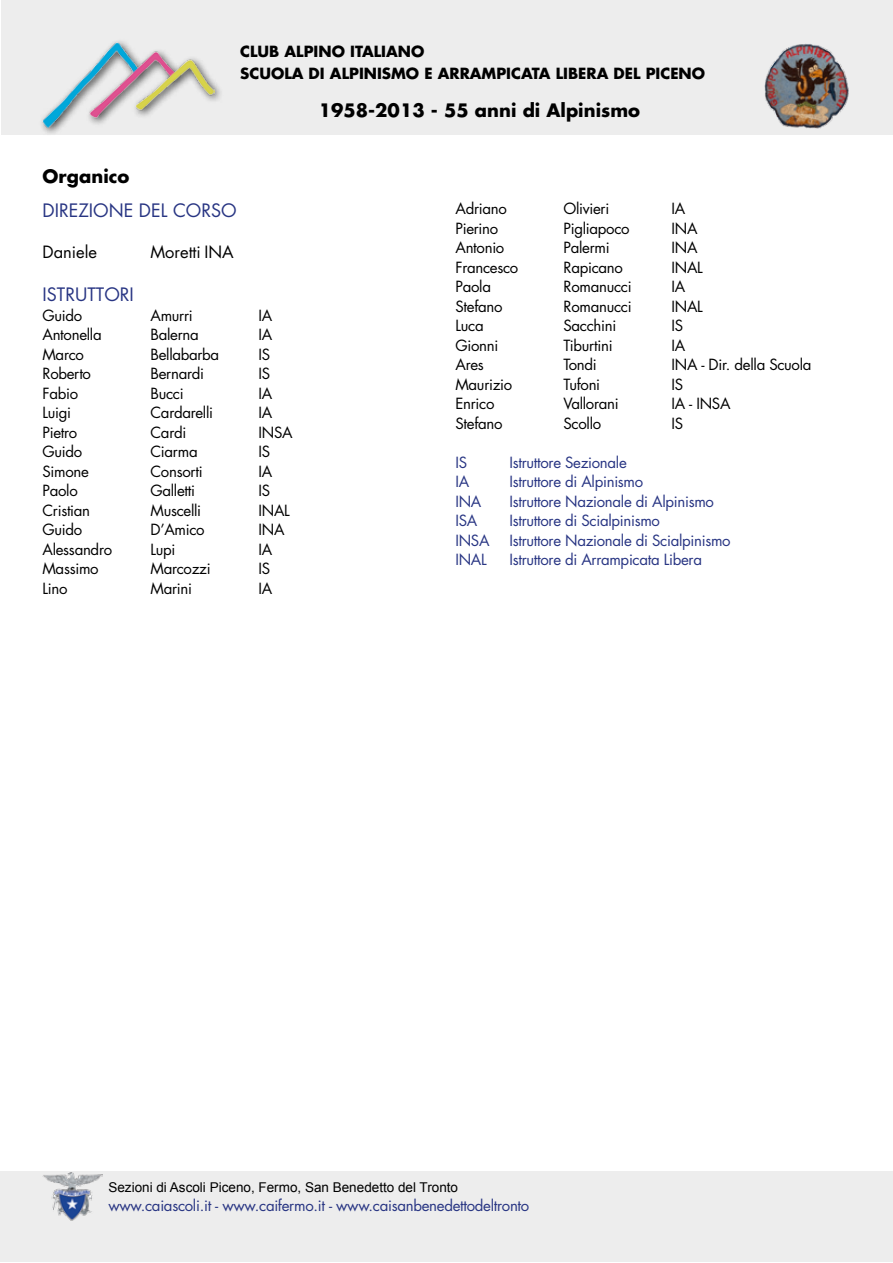
<style>
.page{position:relative;width:893px;height:1263px;background:#fff}
.page>*{position:absolute;margin:0;border:0;box-sizing:border-box;transform-origin:0 0}
.t1{font:700 18px "Futura Std";color:#000}
.t2{font:18px "Futura Std";color:#283583}
.t3{font:16.5px "Futura Std";color:#000}
.t4{font:15px "Futura Std";letter-spacing:-.02em;color:#000}
.t5{font:15px "Futura Std";letter-spacing:-.02em;color:#283583}
.t6{font:700 15px/21.6px "Futura Std";color:#000}
.t7{font:13.5px "Arial";color:#000}
</style>
<div class="page">
<div style="left:0;top:1171px;width:893px;height:91px;background:#ededed"></div>
<div style="left:1px;top:0;width:891px;height:135px;background:#ededed"></div>
<img style="left:43px;top:1173px;width:59px;height:47px">
<div style="left:38px;top:38px;width:186px;height:99px;background:#000;opacity:.75"></div>
<img style="left:43px;top:43px;width:172px;height:86px">
<img style="left:764px;top:44px;width:85px;height:85px">
<p class="t1" style="left:43px;top:164px;width:88px">Organico</p>
<p class="t6" style="left:240px;top:41px;width:466px">CLUB ALPINO ITALIANO<br>SCUOLA DI ALPINISMO E ARRAMPICATA LIBERA DEL PICENO</p>
<p class="t1" style="left:319px;top:98px;width:323px">1958-2013 - 55 anni di Alpinismo</p>
<p class="t2" style="left:43px;top:199px;width:196px">DIREZIONE DEL CORSO</p>
<p class="t3" style="left:43px;top:242px;width:56px">Daniele</p>
<p class="t3" style="left:151px;top:242px;width:85px">Moretti INA</p>
<p class="t2" style="left:43px;top:283px;width:93px">ISTRUTTORI</p>
<p class="t4" style="left:43px;top:306px;width:41px">Guido</p>
<p class="t4" style="left:151px;top:306px;width:44px">Amurri</p>
<p class="t4" style="left:259px;top:306px;width:15px">IA</p>
<p class="t4" style="left:43px;top:325px;width:61px">Antonella</p>
<p class="t4" style="left:151px;top:325px;width:50px">Balerna</p>
<p class="t4" style="left:259px;top:325px;width:15px">IA</p>
<p class="t4" style="left:43px;top:345px;width:43px">Marco</p>
<p class="t4" style="left:151px;top:345px;width:70px">Bellabarba</p>
<p class="t4" style="left:259px;top:345px;width:13px">IS</p>
<p class="t4" style="left:43px;top:364px;width:50px">Roberto</p>
<p class="t4" style="left:151px;top:364px;width:55px">Bernardi</p>
<p class="t4" style="left:259px;top:364px;width:13px">IS</p>
<p class="t4" style="left:43px;top:384px;width:37px">Fabio</p>
<p class="t4" style="left:151px;top:384px;width:35px">Bucci</p>
<p class="t4" style="left:259px;top:384px;width:15px">IA</p>
<p class="t4" style="left:43px;top:403px;width:30px">Luigi</p>
<p class="t4" style="left:151px;top:403px;width:64px">Cardarelli</p>
<p class="t4" style="left:259px;top:403px;width:15px">IA</p>
<p class="t4" style="left:43px;top:423px;width:36px">Pietro</p>
<p class="t4" style="left:151px;top:423px;width:37px">Cardi</p>
<p class="t4" style="left:259px;top:423px;width:36px">INSA</p>
<p class="t4" style="left:43px;top:442px;width:41px">Guido</p>
<p class="t4" style="left:151px;top:442px;width:49px">Ciarma</p>
<p class="t4" style="left:259px;top:442px;width:13px">IS</p>
<p class="t4" style="left:43px;top:462px;width:48px">Simone</p>
<p class="t4" style="left:151px;top:462px;width:54px">Consorti</p>
<p class="t4" style="left:259px;top:462px;width:15px">IA</p>
<p class="t4" style="left:43px;top:481px;width:37px">Paolo</p>
<p class="t4" style="left:151px;top:481px;width:46px">Galletti</p>
<p class="t4" style="left:259px;top:481px;width:13px">IS</p>
<p class="t4" style="left:43px;top:501px;width:49px">Cristian</p>
<p class="t4" style="left:151px;top:501px;width:52px">Muscelli</p>
<p class="t4" style="left:259px;top:501px;width:33px">INAL</p>
<p class="t4" style="left:43px;top:520px;width:41px">Guido</p>
<p class="t4" style="left:151px;top:520px;width:56px">D’Amico</p>
<p class="t4" style="left:259px;top:520px;width:27px">INA</p>
<p class="t4" style="left:43px;top:540px;width:71px">Alessandro</p>
<p class="t4" style="left:151px;top:540px;width:26px">Lupi</p>
<p class="t4" style="left:259px;top:540px;width:15px">IA</p>
<p class="t4" style="left:43px;top:559px;width:58px">Massimo</p>
<p class="t4" style="left:151px;top:559px;width:62px">Marcozzi</p>
<p class="t4" style="left:259px;top:559px;width:13px">IS</p>
<p class="t4" style="left:43px;top:579px;width:27px">Lino</p>
<p class="t4" style="left:151px;top:579px;width:43px">Marini</p>
<p class="t4" style="left:259px;top:579px;width:15px">IA</p>
<p class="t4" style="left:455px;top:199px;width:53px">Adriano</p>
<p class="t4" style="left:563px;top:199px;width:47px">Olivieri</p>
<p class="t4" style="left:671px;top:199px;width:15px">IA</p>
<p class="t4" style="left:455px;top:219px;width:44px">Pierino</p>
<p class="t4" style="left:563px;top:219px;width:68px">Pigliapoco</p>
<p class="t4" style="left:671px;top:219px;width:27px">INA</p>
<p class="t4" style="left:455px;top:238px;width:50px">Antonio</p>
<p class="t4" style="left:563px;top:238px;width:48px">Palermi</p>
<p class="t4" style="left:671px;top:238px;width:27px">INA</p>
<p class="t4" style="left:455px;top:258px;width:64px">Francesco</p>
<p class="t4" style="left:563px;top:258px;width:61px">Rapicano</p>
<p class="t4" style="left:671px;top:258px;width:33px">INAL</p>
<p class="t4" style="left:455px;top:277px;width:37px">Paola</p>
<p class="t4" style="left:563px;top:277px;width:70px">Romanucci</p>
<p class="t4" style="left:671px;top:277px;width:15px">IA</p>
<p class="t4" style="left:455px;top:297px;width:49px">Stefano</p>
<p class="t4" style="left:563px;top:297px;width:70px">Romanucci</p>
<p class="t4" style="left:671px;top:297px;width:33px">INAL</p>
<p class="t4" style="left:455px;top:316px;width:30px">Luca</p>
<p class="t4" style="left:563px;top:316px;width:54px">Sacchini</p>
<p class="t4" style="left:671px;top:316px;width:13px">IS</p>
<p class="t4" style="left:455px;top:336px;width:44px">Gionni</p>
<p class="t4" style="left:563px;top:336px;width:51px">Tiburtini</p>
<p class="t4" style="left:671px;top:336px;width:15px">IA</p>
<p class="t4" style="left:455px;top:355px;width:30px">Ares</p>
<p class="t4" style="left:563px;top:355px;width:35px">Tondi</p>
<p class="t4" style="left:671px;top:355px;width:142px">INA - Dir. della Scuola</p>
<p class="t4" style="left:455px;top:375px;width:58px">Maurizio</p>
<p class="t4" style="left:563px;top:375px;width:38px">Tufoni</p>
<p class="t4" style="left:671px;top:375px;width:13px">IS</p>
<p class="t4" style="left:455px;top:394px;width:40px">Enrico</p>
<p class="t4" style="left:563px;top:394px;width:57px">Vallorani</p>
<p class="t4" style="left:671px;top:394px;width:60px">IA - INSA</p>
<p class="t4" style="left:455px;top:414px;width:49px">Stefano</p>
<p class="t4" style="left:563px;top:414px;width:39px">Scollo</p>
<p class="t4" style="left:671px;top:414px;width:13px">IS</p>
<p class="t5" style="left:455px;top:453px;width:13px">IS</p>
<p class="t5" style="left:509px;top:453px;width:119px">Istruttore Sezionale</p>
<p class="t5" style="left:455px;top:472px;width:15px">IA</p>
<p class="t5" style="left:509px;top:472px;width:135px">Istruttore di Alpinismo</p>
<p class="t5" style="left:455px;top:492px;width:27px">INA</p>
<p class="t5" style="left:509px;top:492px;width:206px">Istruttore Nazionale di Alpinismo</p>
<p class="t5" style="left:455px;top:511px;width:23px">ISA</p>
<p class="t5" style="left:509px;top:511px;width:152px">Istruttore di Scialpinismo</p>
<p class="t5" style="left:455px;top:531px;width:36px">INSA</p>
<p class="t5" style="left:509px;top:531px;width:223px">Istruttore Nazionale di Scialpinismo</p>
<p class="t5" style="left:455px;top:550px;width:33px">INAL</p>
<p class="t5" style="left:509px;top:550px;width:194px">Istruttore di Arrampicata Libera</p>
<p class="t7" style="left:108px;top:1178px;width:351px">Sezioni di Ascoli Piceno, Fermo, San Benedetto del Tronto</p>
<p class="t5" style="left:108px;top:1196px;width:422px">www.caiascoli.it - www.caifermo.it - www.caisanbenedettodeltronto</p>
</div>
